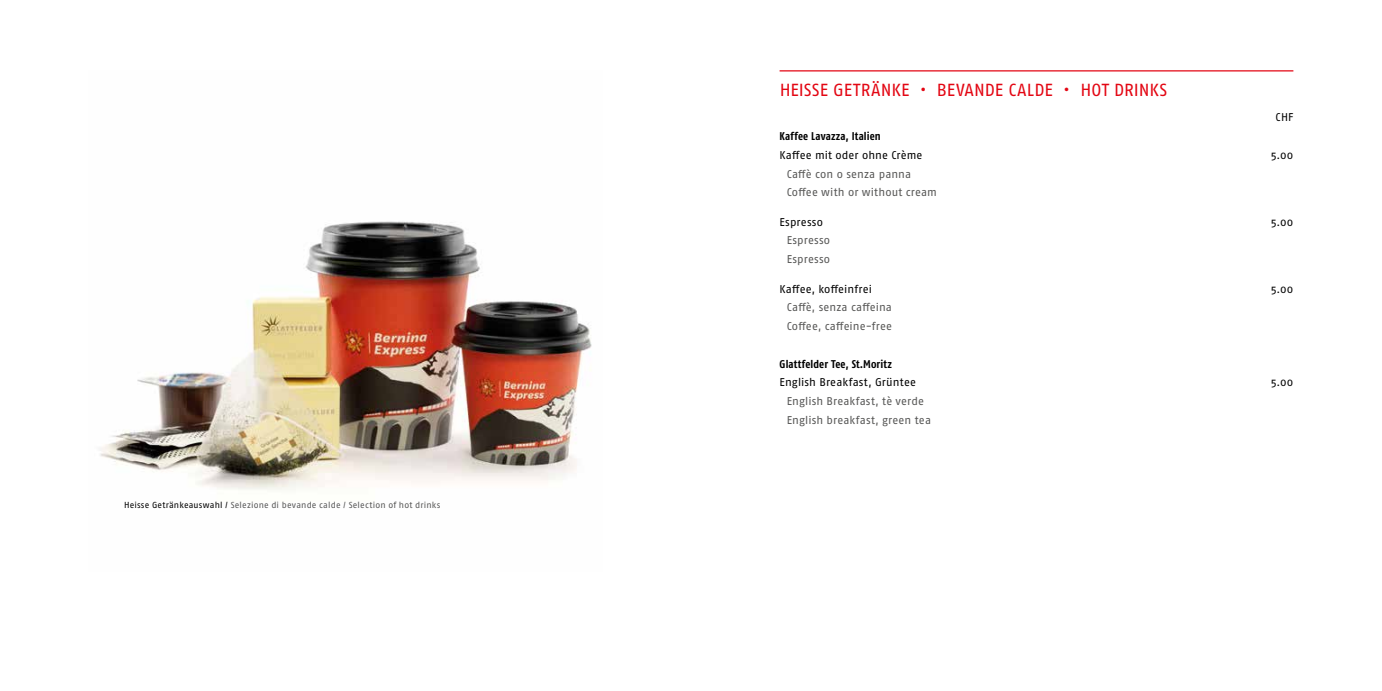
<style>
.page{position:relative;width:1382px;height:691px;background:#fff}
.page>*{position:absolute;margin:0;border:0;box-sizing:border-box;transform-origin:0 0}
.t1{font:17.5px "Fago OT";color:#e30613}
.t2{font:11.25px/18.8px "Fago OT";letter-spacing:.015em;color:#575756}
.t3{font:11.25px "Fago OT";letter-spacing:.01em;color:#000}
.t4{font:700 11.25px "Fago Co Tf";letter-spacing:.01em;color:#000}
.t5{font:8.75px "Fago OT";letter-spacing:.02em;color:#575756}
.s1{color:#000}
</style>
<div class="page">
<hr style="left:780px;top:70px;width:513px;height:1px;background:#e30613">
<img style="left:100px;top:221px;width:492px;height:269px">
<p class="t5" style="left:124px;top:500px;width:318px"><span class="s1">Heisse Getränkeauswahl /</span> Selezione di bevande calde / Selection of hot drinks</p>
<h1 class="t1" style="left:780px;top:80px;width:389px">HEISSE GETRÄNKE • BEVANDE CALDE • HOT DRINKS</h1>
<p class="t3" style="left:1276px;top:111px;width:19px">CHF</p>
<p class="t4" style="left:780px;top:130px;width:103px">Kaffee Lavazza, Italien</p>
<p class="t3" style="left:780px;top:148px;width:144px">Kaffee mit oder ohne Crème</p>
<p class="t3" style="left:1271px;top:148px;width:24px">5.00</p>
<p class="t2" style="left:787px;top:164px;width:152px">Caffè con o senza panna<br>Coffee with or without cream</p>
<p class="t3" style="left:780px;top:215px;width:45px">Espresso</p>
<p class="t3" style="left:1271px;top:215px;width:24px">5.00</p>
<p class="t2" style="left:787px;top:231px;width:45px">Espresso<br>Espresso</p>
<p class="t3" style="left:780px;top:282px;width:94px">Kaffee, koffeinfrei</p>
<p class="t3" style="left:1271px;top:282px;width:24px">5.00</p>
<p class="t2" style="left:787px;top:298px;width:107px">Caffè, senza caffeina<br>Coffee, caffeine-free</p>
<p class="t4" style="left:780px;top:357px;width:114px">Glattfelder Tee, St.Moritz</p>
<p class="t3" style="left:780px;top:376px;width:138px">English Breakfast, Grüntee</p>
<p class="t3" style="left:1271px;top:376px;width:24px">5.00</p>
<p class="t2" style="left:787px;top:392px;width:146px">English Breakfast, tè verde<br>English breakfast, green tea</p>
</div>
